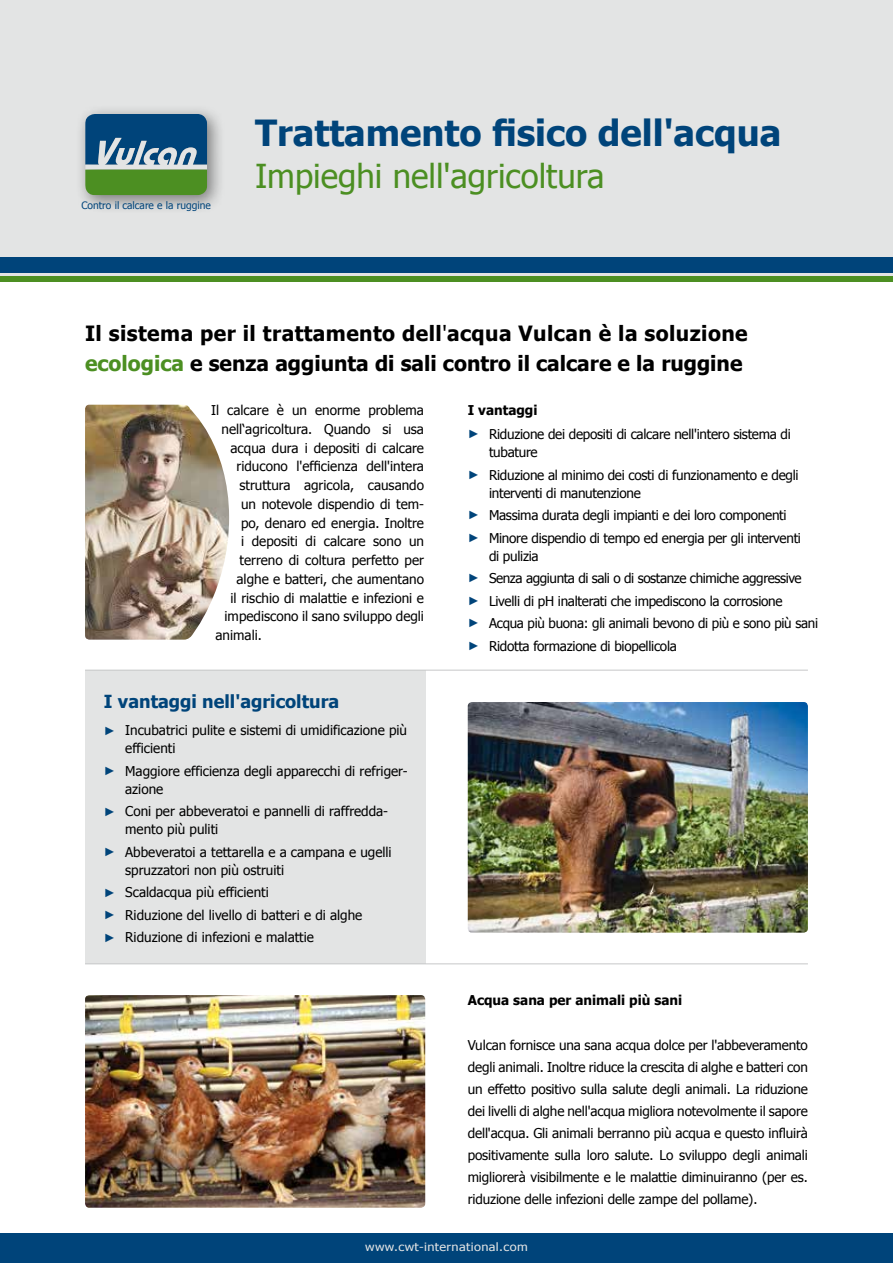
<style>
.page{position:relative;width:893px;height:1263px;background:#fff}
.page>*{position:absolute;margin:0;border:0;box-sizing:border-box;transform-origin:0 0}
.t1{font:700 36px "Tahoma";color:#00447a}
.t2{font:33px "Tahoma";color:#4c8f22}
.t3{font:700 21px/30px "Tahoma";color:#000}
.t4{font:700 18px "Tahoma";color:#00447a}
.t5{font:13.5px/22px "Tahoma";color:#000}
.t6{font:13.5px/22.5px "Tahoma";letter-spacing:-.02em;color:#000}
.t7{font:700 13.5px "Tahoma";color:#000}
.t8{font:11.55px "Tahoma";letter-spacing:.03em;color:#e3e4e4;scale:1.11 1}
.t9{font:10.2px "Tahoma";color:#00447a}
.s1{font-weight:400}
.s2{color:#4c8f22}
.s3{font-family:"Arial";font-weight:700;font-size:12px;color:#00447a}
.s4{font-weight:700}
</style>
<div class="page">
<div style="left:0;top:0;width:893px;height:261px;background:#e3e4e4"></div>
<div style="left:0;top:257px;width:893px;height:18px;background:#00447a"></div>
<hr style="left:0;top:274px;width:893px;height:3px;background:#e3e4e4">
<div style="left:0;top:277px;width:893px;height:5px;background:#4c8f22"></div>
<div style="left:0;top:1233px;width:893px;height:30px;background:#00447a"></div>
<div style="left:85px;top:671px;width:340px;height:292px;background:#e3e4e4"></div>
<img style="left:85px;top:995px;width:340px;height:213px">
<hr style="left:85px;top:670px;width:723px;height:1px;background:#c6c7c8">
<hr style="left:85px;top:963px;width:723px;height:1px;background:#c6c7c8">
<img style="left:85px;top:405px;width:144px;height:235px">
<img style="left:468px;top:702px;width:340px;height:231px">
<div style="left:76px;top:105px;width:150px;height:109px;background:#000;opacity:.45"></div>
<svg style="left:85px;top:114px;width:122px;height:81px"></svg>
<p class="t9" style="left:81px;top:199px;width:131px">Contro il calcare e la ruggine</p>
<h1 class="t1" style="left:255px;top:107px;width:528px">Trattamento fisico dellꞌacqua</h1>
<h2 class="t2" style="left:255px;top:153px;width:351px">Impieghi nellꞌagricoltura</h2>
<h3 class="t3" style="left:85px;top:317px;width:664px">Il sistema per il trattamento dell<span class="s1">ꞌ</span>acqua Vulcan è la soluzione <span class="s2">ecologica</span> e senza aggiunta di sali contro il calcare e la ruggine</h3>
<p class="t5" style="left:211px;top:398px;width:215px">Il calcare è un enorme problema</p>
<p class="t5" style="left:222px;top:417px;width:204px">nell‘agricoltura. Quando si usa</p>
<p class="t5" style="left:231px;top:436px;width:195px">acqua dura i depositi di calcare</p>
<p class="t5" style="left:237px;top:455px;width:189px">riducono lꞌefficienza dellꞌintera</p>
<p class="t5" style="left:240px;top:473px;width:186px">struttura agricola, causando</p>
<p class="t5" style="left:241px;top:492px;width:184px">un notevole dispendio di tem-</p>
<p class="t5" style="left:241px;top:511px;width:184px">po, denaro ed energia. Inoltre</p>
<p class="t5" style="left:241px;top:530px;width:185px">i depositi di calcare sono un</p>
<p class="t5" style="left:240px;top:548px;width:186px">terreno di coltura perfetto per</p>
<p class="t5" style="left:237px;top:567px;width:189px">alghe e batteri, che aumentano</p>
<p class="t5" style="left:231px;top:586px;width:195px">il rischio di malattie e infezioni e</p>
<p class="t5" style="left:225px;top:605px;width:201px">impediscono il sano sviluppo degli</p>
<p class="t5" style="left:216px;top:623px;width:48px">animali.</p>
<h3 class="t4" style="left:104px;top:689px;width:237px">I vantaggi nellꞌagricoltura</h3>
<p class="t5" style="left:125px;top:721px;width:283px;line-height:18px;text-indent:-21px"><span class="s3">►</span> Incubatrici pulite e sistemi di umidificazione più efficienti</p>
<p class="t5" style="left:125px;top:761px;width:284px;line-height:18px;text-indent:-21px"><span class="s3">►</span> Maggiore efficienza degli apparecchi di refriger&shy;azione</p>
<p class="t5" style="left:125px;top:802px;width:264px;line-height:18px;text-indent:-21px"><span class="s3">►</span> Coni per abbeveratoi e pannelli di raffredda&shy;mento più puliti</p>
<p class="t5" style="left:125px;top:842px;width:268px;line-height:18px;text-indent:-21px"><span class="s3">►</span> Abbeveratoi a tettarella e a campana e ugelli spruzzatori non più ostruiti</p>
<p class="t5" style="left:104px;top:880px;width:260px;line-height:22.5px"><span class="s3">►</span> Scaldacqua più efficienti<br><span class="s3">►</span> Riduzione del livello di batteri e di alghe <span class="s3">►</span> Riduzione di infezioni e malattie</p>
<p class="t6" style="left:468px;top:397px;width:325px;line-height:24px"><span class="s4">I vantaggi<br></span><span class="s3">►</span> Riduzione dei depositi di calcare nellꞌintero sistema di</p>
<p class="t6" style="left:468px;top:440px;width:332px;text-indent:21px">tubature<br><span class="s3">►</span> Riduzione al minimo dei costi di funzionamento e degli</p>
<p class="t6" style="left:468px;top:481px;width:335px;text-indent:21px">interventi di manutenzione<br><span class="s3">►</span> Massima durata degli impianti e dei loro componenti <span class="s3">►</span> Minore dispendio di tempo ed energia per gli interventi</p>
<p class="t6" style="left:468px;top:544px;width:352px;text-indent:21px">di pulizia<br><span class="s3">►</span> Senza aggiunta di sali o di sostanze chimiche aggressive<br><span class="s3">►</span> Livelli di pH inalterati che impediscono la corrosione<br><span class="s3">►</span> Acqua più buona: gli animali bevono di più e sono più sani <span class="s3">►</span> Ridotta formazione di biopellicola</p>
<p class="t7" style="left:468px;top:991px;width:216px">Acqua sana per animali più sani</p>
<p class="t5" style="left:468px;top:1033px;width:342px;text-align:justify">Vulcan fornisce una sana acqua dolce per lꞌabbeveramento degli animali. Inoltre riduce la crescita di alghe e batteri con un effetto positivo sulla salute degli animali. La riduzione dei livelli di alghe nellꞌacqua migliora notevolmente il sapore dellꞌacqua. Gli animali berranno più acqua e questo influirà positivamente sulla loro salute. Lo sviluppo degli animali migliorerà visibilmente e le malattie diminuiranno (per es. riduzione delle infezioni delle zampe del pollame).</p>
<p class="t8" style="left:365px;top:1239px;width:148px">www.cwt-international.com</p>
</div>
